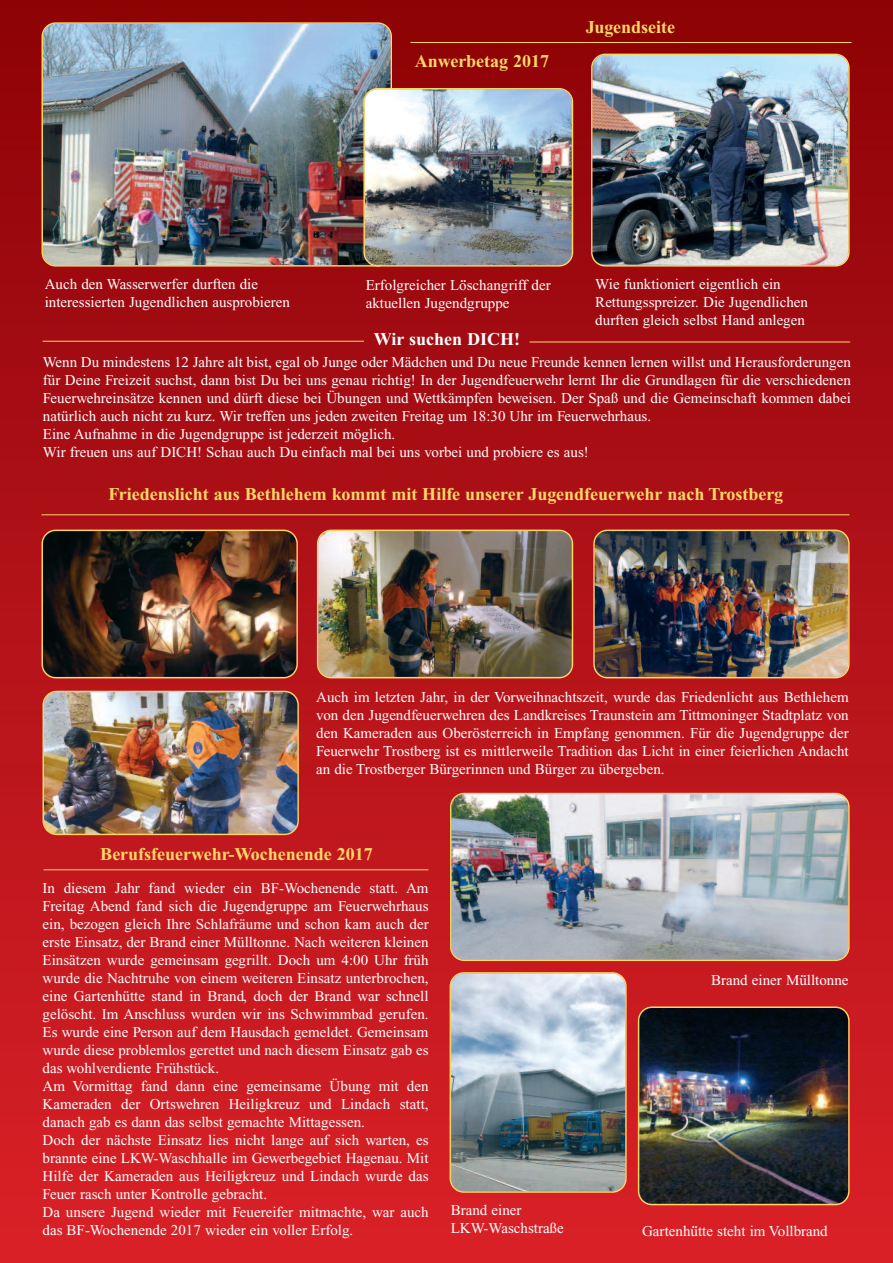
<style>
.page{position:relative;width:893px;height:1263px;background:#fff}
.page>*{position:absolute;margin:0;border:0;box-sizing:border-box;transform-origin:0 0}
.t1{font:700 18px "Times New Roman";color:#fed767}
.t2{font:700 18px "Times New Roman";color:#fff}
.t3{font:15px/18px "Times New Roman";color:#fff}
.s1{font-family:"Calibri";font-weight:700}
</style>
<div class="page">
<div style="left:0;top:0;width:893px;height:1263px;background:linear-gradient(to bottom,#8f0609,#d92028)"></div>
<img style="left:43px;top:24px;width:347px;height:241px">
<hr style="left:410px;top:42px;width:442px;height:1px;background:#fed767">
<svg style="left:42px;top:530px;width:256px;height:148px"></svg>
<img style="left:43px;top:531px;width:253px;height:146px">
<svg style="left:317px;top:530px;width:256px;height:148px"></svg>
<img style="left:318px;top:531px;width:254px;height:146px">
<svg style="left:593px;top:530px;width:257px;height:148px"></svg>
<img style="left:595px;top:531px;width:253px;height:146px">
<svg style="left:450px;top:793px;width:400px;height:168px;background:#e8b86b"></svg>
<img style="left:451px;top:794px;width:397px;height:165px">
<svg style="left:450px;top:972px;width:177px;height:221px"></svg>
<img style="left:451px;top:974px;width:174px;height:217px">
<svg style="left:638px;top:1006px;width:212px;height:199px"></svg>
<img style="left:639px;top:1008px;width:209px;height:196px">
<svg style="left:363px;top:88px;width:210px;height:179px"></svg>
<img style="left:365px;top:89px;width:207px;height:176px">
<svg style="left:591px;top:54px;width:259px;height:213px;background:#dda156"></svg>
<img style="left:593px;top:55px;width:255px;height:210px">
<svg style="left:43px;top:691px;width:256px;height:144px"></svg>
<img style="left:44px;top:692px;width:253px;height:142px">
<hr style="left:42px;top:514px;width:807px;height:1px;background:#fed767">
<hr style="left:43px;top:341px;width:321px;height:1px;background:#fed767">
<hr style="left:530px;top:342px;width:320px;height:1px;background:#fed767">
<hr style="left:44px;top:869px;width:384px;height:1px;background:#fed767">
<p class="t1" style="left:415px;top:56px;width:136px">Anwerbetag 2017</p>
<p class="t1" style="left:586px;top:22px;width:91px">Jugendseite</p>
<p class="t3" style="left:45px;top:277px;width:247px">Auch den Wasserwerfer durften die interessierten Jugendlichen ausprobieren</p>
<p class="t3" style="left:366px;top:277px;width:187px">Erfolgreicher Lo<span class="s1">̈</span>schangriff der aktuellen Jugendgruppe</p>
<p class="t3" style="left:595px;top:277px;width:214px">Wie funktioniert eigentlich ein<br>Rettungsspreizer. Die Jugendlichen durften gleich selbst Hand anlegen</p>
<p class="t2" style="left:374px;top:333px;width:148px">Wir suchen DICH!</p>
<p class="t3" style="left:43px;top:355px;width:809px">Wenn Du mindestens 12 Jahre alt bist, egal ob Junge oder Mädchen und Du neue Freunde kennen lernen willst und Herausforderungen für Deine Freizeit suchst, dann bist Du bei uns genau richtig! In der Jugendfeuerwehr lernt Ihr die Grundlagen für die verschiedenen Feuerwehreinsätze kennen und dürft diese bei Übungen und Wettkämpfen beweisen. Der Spaß und die Gemeinschaft kommen dabei natürlich auch nicht zu kurz. Wir treffen uns jeden zweiten Freitag um 18:30 Uhr im Feuerwehrhaus.<br>Eine Aufnahme in die Jugendgruppe ist jederzeit möglich.<br>Wir freuen uns auf DICH! Schau auch Du einfach mal bei uns vorbei und probiere es aus!</p>
<p class="t1" style="left:109px;top:488px;width:676px">Friedenslicht aus Bethlehem kommt mit Hilfe unserer Jugendfeuerwehr nach Trostberg</p>
<p class="t3" style="left:316px;top:689px;width:534px;text-align:justify">Auch im letzten Jahr, in der Vorweihnachtszeit, wurde das Friedenlicht aus Bethlehem von den Jugendfeuerwehren des Landkreises Traunstein am Tittmoninger Stadtplatz von den Kameraden aus Oberösterreich in Empfang genommen. Für die Jugendgruppe der Feuerwehr Trostberg ist es mittlerweile Tradition das Licht in einer feierlichen Andacht an die Trostberger Bürgerinnen und Bürger zu übergeben.</p>
<p class="t1" style="left:100px;top:848px;width:274px">Berufsfeuerwehr-Wochenende 2017</p>
<p class="t3" style="left:43px;top:881px;width:388px">In diesem Jahr fand wieder ein BF-Wochenende statt. Am Freitag Abend fand sich die Jugendgruppe am Feuerwehrhaus ein, bezogen gleich Ihre Schlafräume und schon kam auch der erste Einsatz, der Brand einer Mülltonne. Nach weiteren kleinen Einsätzen wurde gemeinsam gegrillt. Doch um 4:00 Uhr früh wurde die Nachtruhe von einem weiteren Einsatz unterbrochen, eine Gartenhütte stand in Brand, doch der Brand war schnell gelöscht. Im Anschluss wurden wir ins Schwimmbad gerufen.<br>Es wurde eine Person auf dem Hausdach gemeldet. Gemeinsam wurde diese problemlos gerettet und nach diesem Einsatz gab es das wohlverdiente Frühstück.<br>Am Vormittag fand dann eine gemeinsame Übung mit den Kameraden der Ortswehren Heiligkreuz und Lindach statt, danach gab es dann das selbst gemachte Mittagessen.<br>Doch der nächste Einsatz lies nicht lange auf sich warten, es brannte eine LKW-Waschhalle im Gewerbegebiet Hagenau. Mit Hilfe der Kameraden aus Heiligkreuz und Lindach wurde das Feuer rasch unter Kontrolle gebracht.<br>Da unsere Jugend wieder mit Feuereifer mitmachte, war auch das BF-Wochenende 2017 wieder ein voller Erfolg.</p>
<p class="t3" style="left:451px;top:1202px;width:115px">Brand einer<br>LKW-Waschstraße</p>
<p class="t3" style="left:711px;top:972px;width:139px">Brand einer Mu<span class="s1">̈</span>lltonne</p>
<p class="t3" style="left:642px;top:1223px;width:187px">Gartenhu<span class="s1">̈</span>tte steht im Vollbrand</p>
</div>
